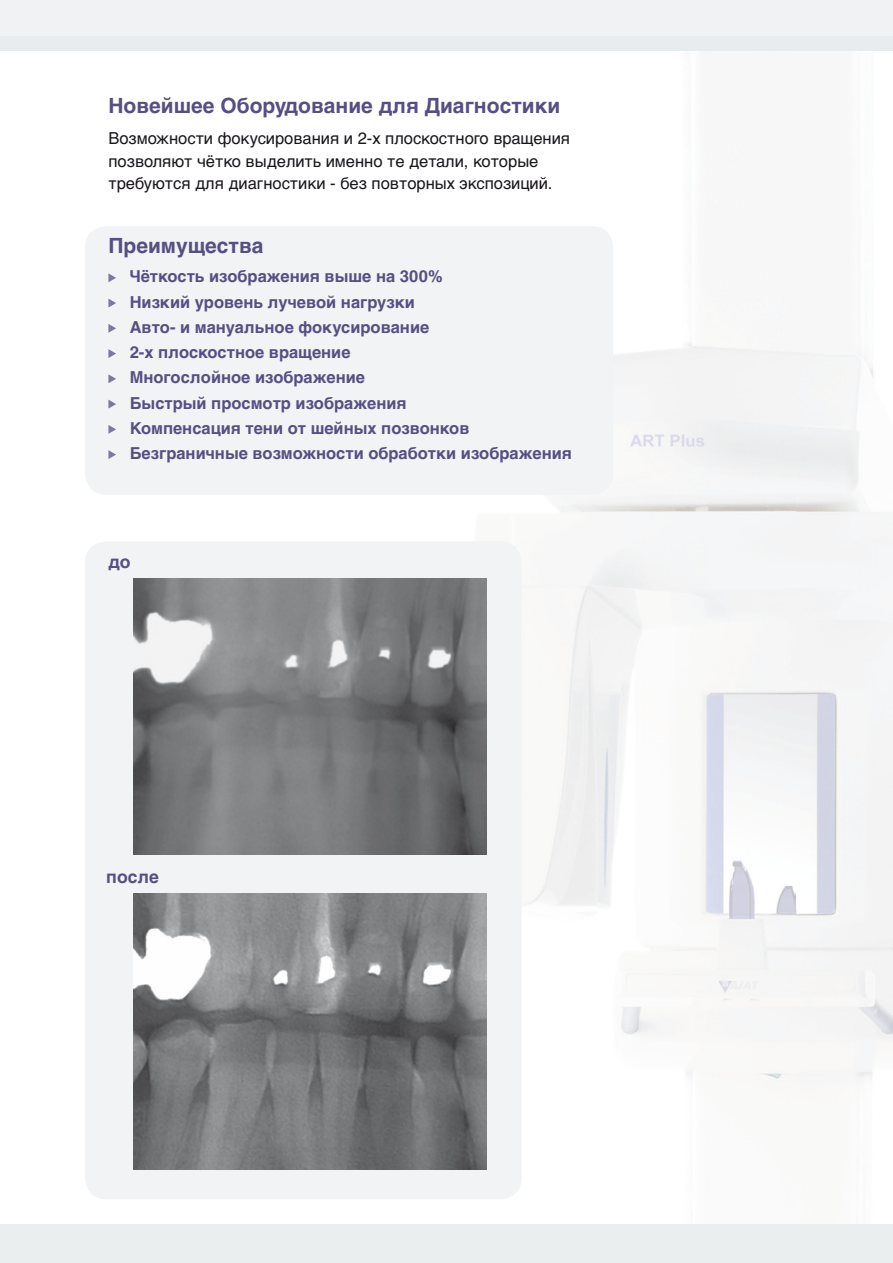
<style>
.page{position:relative;width:893px;height:1263px;background:#fff}
.page>*{position:absolute;margin:0;border:0;box-sizing:border-box;transform-origin:0 0}
.t1{font:700 21px "Helvetica Cyr";color:#574e83}
.t2{font:700 17.55px "Helvetica Cyr";color:#574e83}
.t3{font:700 16.5px/25.2px "Helvetica Cyr";color:#574e83}
.t4{font:16.5px/22.5px "Helvetica Cyr Upright";color:#1a171c}
</style>
<div class="page">
<img style="left:401px;top:229px;width:492px;height:996px">
<div style="left:85px;top:226px;width:528px;height:269px;background:#f1f3f4;border-radius:21px"></div>
<div style="left:85px;top:541px;width:437px;height:658px;background:#f1f3f4;border-radius:21px"></div>
<img style="left:133px;top:578px;width:354px;height:277px">
<img style="left:133px;top:893px;width:354px;height:277px">
<div style="left:0;top:1225px;width:893px;height:38px;background:#ebeeef"></div>
<div style="left:0;top:9px;width:893px;height:42px;background:#e8ecee"></div>
<div style="left:0;top:0;width:893px;height:35px;background:#f0f2f3"></div>
<svg style="left:108px;top:273px;width:8px;height:9px"></svg>
<svg style="left:108px;top:299px;width:8px;height:9px"></svg>
<svg style="left:108px;top:324px;width:8px;height:9px"></svg>
<svg style="left:108px;top:349px;width:8px;height:9px"></svg>
<svg style="left:108px;top:374px;width:8px;height:9px"></svg>
<svg style="left:108px;top:400px;width:8px;height:9px"></svg>
<svg style="left:108px;top:425px;width:8px;height:9px"></svg>
<svg style="left:108px;top:450px;width:8px;height:9px"></svg>
<p class="t1" style="left:108px;top:94px;width:453px">Новейшее Оборудование для Диагностики</p>
<p class="t4" style="left:108px;top:127px;width:463px">Возможности фокусирования и 2-х плоскостного вращения позволяют чётко выделить именно те детали, которые требуются для диагностики - без повторных экспозиций.</p>
<p class="t1" style="left:108px;top:233px;width:157px">Преимущества</p>
<p class="t3" style="left:130px;top:264px;width:444px">Чёткость изображения выше на 300%<br>Низкий уровень лучевой нагрузки<br>Авто- и мануальное фокусирование<br>2-х плоскостное вращение<br>Многослойное изображение<br>Быстрый просмотр изображения<br>Компенсация тени от шейных позвонков Безграничные возможности обработки изображения</p>
<p class="t2" style="left:108px;top:552px;width:24px">до</p>
<p class="t2" style="left:106px;top:867px;width:54px">после</p>
</div>
